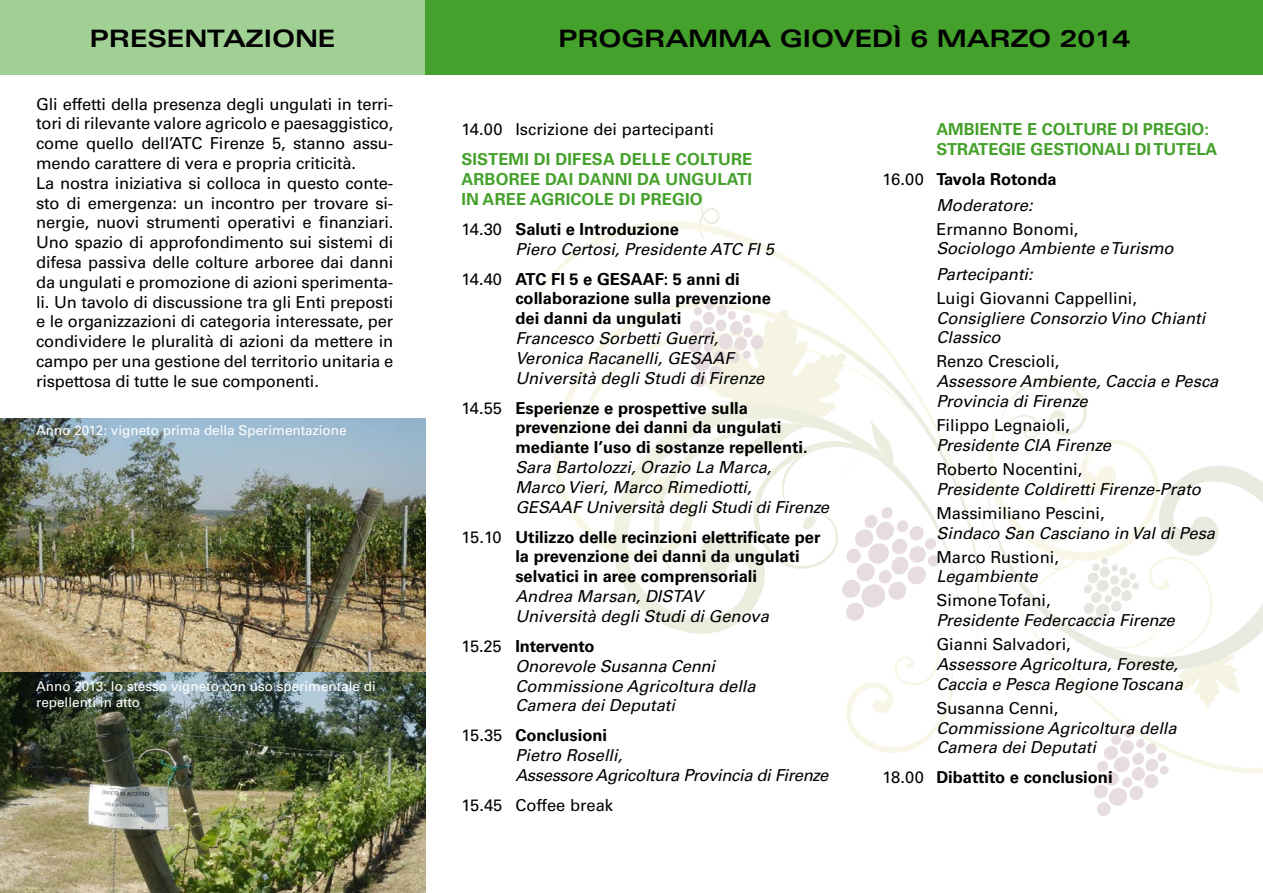
<style>
.page{position:relative;width:1263px;height:893px;background:#fff}
.page>*{position:absolute;margin:0;border:0;box-sizing:border-box;transform-origin:0 0}
.t1{font:700 expanded 24px "Univers LT Std";letter-spacing:-.01em;color:#000}
.t2{font:16.5px/19.8px "Univers LT Std";letter-spacing:-.01em;color:#000}
.t3{font:italic 16.5px/19.8px "Univers LT Std";color:#000}
.t4{font:700 16.5px/19.8px "Univers LT Std";color:#000}
.t5{font:700 16.5px/19.8px "Univers LT Std";letter-spacing:.01em;color:#44a12b;text-align:justify}
.t6{font:italic 16.5px/19.8px "Univers LT Std";letter-spacing:-.02em;color:#000}
.t7{font:13.5px/16.2px "Univers LT Std";color:#fff}
.s1{font-style:normal}
.s2{font-weight:700;font-style:normal}
.s3{font-weight:400}
.s4{font-weight:400;font-style:italic}
</style>
<div class="page">
<svg style="left:1094px;top:729px;width:137px;height:87px"></svg>
<svg style="left:538px;top:187px;width:423px;height:566px"></svg>
<svg style="left:969px;top:469px;width:294px;height:209px"></svg>
<svg style="left:974px;top:378px;width:266px;height:341px"></svg>
<div style="left:0;top:0;width:425px;height:74px;background:#a1d095"></div>
<div style="left:425px;top:0;width:838px;height:74px;background:#44a12b"></div>
<img style="left:0;top:419px;width:425px;height:474px">
<h1 class="t1" style="left:90px;top:25px;width:248px">PRESENTAZIONE</h1>
<h1 class="t1" style="left:558px;top:25px;width:573px">PROGRAMMA GIOVEDÌ 6 MARZO 2014</h1>
<p class="t2" style="left:36px;top:94px;width:359px">Gli effetti della presenza degli ungulati in terri&shy;tori di rilevante valore agricolo e paesaggistico, come quello dell’ATC Firenze 5, stanno assu&shy;mendo carattere di vera e propria criticità.<br>La nostra iniziativa si colloca in questo conte&shy;sto di emergenza: un incontro per trovare si&shy;nergie, nuovi strumenti operativi e finanziari.<br>Uno spazio di approfondimento sui sistemi di difesa passiva delle colture arboree dai danni da ungulati e promozione di azioni sperimenta&shy;li. Un tavolo di discussione tra gli Enti preposti e le organizzazioni di categoria interessate, per condividere le pluralità di azioni da mettere in campo per una gestione del territorio unitaria e rispettosa di tutte le sue componenti.</p>
<p class="t7" style="left:36px;top:422px;width:312px">Anno 2012: vigneto prima della Sperimentazione</p>
<p class="t7" style="left:36px;top:678px;width:341px">Anno 2013: lo stesso vigneto con uso sperimentale di repellenti in atto</p>
<p class="t2" style="left:461px;top:120px;width:254px">14.00 Iscrizione dei partecipanti</p>
<p class="t5" style="left:461px;top:150px;width:292px">SISTEMI DI DIFESA DELLE COLTURE ARBOREE DAI DANNI DA UNGULATI IN AREE AGRICOLE DI PREGIO</p>
<p class="t3" style="left:515px;top:219px;width:260px;text-indent:-54px"><span class="s1">14.30</span> <span class="s2">Saluti e Introduzione<br></span>Piero Certosi, Presidente ATC FI 5</p>
<p class="t4" style="left:515px;top:269px;width:257px;text-indent:-54px"><span class="s3">14.40</span> ATC FI 5 e GESAAF: 5 anni di collaborazione sulla prevenzione dei danni da ungulati</p>
<p class="t3" style="left:515px;top:329px;width:250px">Francesco Sorbetti Guerri,<br>Veronica Racanelli, GESAAF<br>Università degli Studi di Firenze</p>
<p class="t4" style="left:515px;top:398px;width:294px;text-indent:-54px"><span class="s3">14.55</span> Esperienze e prospettive sulla prevenzione dei danni da ungulati mediante l’uso di sostanze repellenti.</p>
<p class="t3" style="left:515px;top:458px;width:315px">Sara Bartolozzi, Orazio La Marca,<br>Marco Vieri, Marco Rimediotti,<br>GESAAF Università degli Studi di Firenze</p>
<p class="t4" style="left:515px;top:527px;width:306px;text-indent:-54px"><span class="s3">15.10</span> Utilizzo delle recinzioni elettrificate per la prevenzione dei danni da ungulati selvatici in aree comprensoriali</p>
<p class="t3" style="left:515px;top:587px;width:255px">Andrea Marsan, DISTAV<br>Università degli Studi di Genova</p>
<p class="t3" style="left:515px;top:636px;width:242px;text-indent:-54px"><span class="s1">15.25</span> <span class="s2">Intervento<br></span>Onorevole Susanna Cenni<br>Commissione Agricoltura della<br>Camera dei Deputati</p>
<p class="t6" style="left:515px;top:726px;width:314px;text-indent:-54px"><span class="s1">15.35</span> <span class="s2">Conclusioni<br></span>Pietro Roselli,<br>Assessore Agricoltura Provincia di Firenze</p>
<p class="t2" style="left:461px;top:795px;width:153px">15.45 Coffee break</p>
<p class="t5" style="left:936px;top:120px;width:24px">Ambiente</p>
<p class="t5" style="left:1027px;top:120px;width:27px">e colture</p>
<p class="t5" style="left:1122px;top:120px;width:33px">di pregio</p>
<p class="t5" style="left:1204px;top:120px;width:6px">:</p>
<p class="t5" style="left:882px;top:139px;width:16px">strategie</p>
<p class="t5" style="left:1030px;top:139px;width:11px">gestionali</p>
<p class="t5" style="left:1135px;top:139px;width:31px">di tutela</p>
<p class="t4" style="left:936px;top:167px;width:122px;line-height:25.5px;text-indent:-54px"><span class="s3">16.00</span> Tavola Rotonda<br><span class="s4">Moderatore:</span></p>
<p class="t2" style="left:936px;top:219px;width:144px">Ermanno Bonomi,</p>
<p class="t3" style="left:936px;top:236px;width:239px;line-height:25.5px">Sociologo Ambiente e Turismo<br>Partecipanti:</p>
<p class="t2" style="left:936px;top:288px;width:202px">Luigi Giovanni Cappellini,</p>
<p class="t3" style="left:936px;top:308px;width:270px">Consigliere Consorzio Vino Chianti<br>Classico</p>
<p class="t2" style="left:936px;top:352px;width:125px">Renzo Crescioli,</p>
<p class="t3" style="left:936px;top:372px;width:284px">Assessore Ambiente, Caccia e Pesca<br>Provincia di Firenze</p>
<p class="t2" style="left:936px;top:415px;width:135px">Filippo Legnaioli,</p>
<p class="t3" style="left:936px;top:435px;width:176px">Presidente CIA Firenze</p>
<p class="t2" style="left:936px;top:459px;width:147px">Roberto Nocentini,</p>
<p class="t3" style="left:936px;top:479px;width:266px">Presidente Coldiretti Firenze-Prato</p>
<p class="t2" style="left:936px;top:503px;width:170px">Massimiliano Pescini,</p>
<p class="t3" style="left:936px;top:523px;width:280px">Sindaco San Casciano in Val di Pesa</p>
<p class="t2" style="left:936px;top:547px;width:124px">Marco Rustioni,</p>
<p class="t3" style="left:936px;top:567px;width:103px">Legambiente</p>
<p class="t2" style="left:936px;top:591px;width:116px">Simone Tofani,</p>
<p class="t3" style="left:936px;top:611px;width:240px">Presidente Federcaccia Firenze</p>
<p class="t2" style="left:936px;top:634px;width:136px">Gianni Salvadori,</p>
<p class="t3" style="left:936px;top:654px;width:248px">Assessore Agricoltura, Foreste,<br>Caccia e Pesca Regione Toscana</p>
<p class="t2" style="left:936px;top:698px;width:123px">Susanna Cenni,</p>
<p class="t3" style="left:936px;top:718px;width:242px">Commissione Agricoltura della<br>Camera dei Deputati</p>
<p class="t4" style="left:882px;top:768px;width:232px"><span class="s3">18.00</span> Dibattito e conclusioni</p>
</div>
